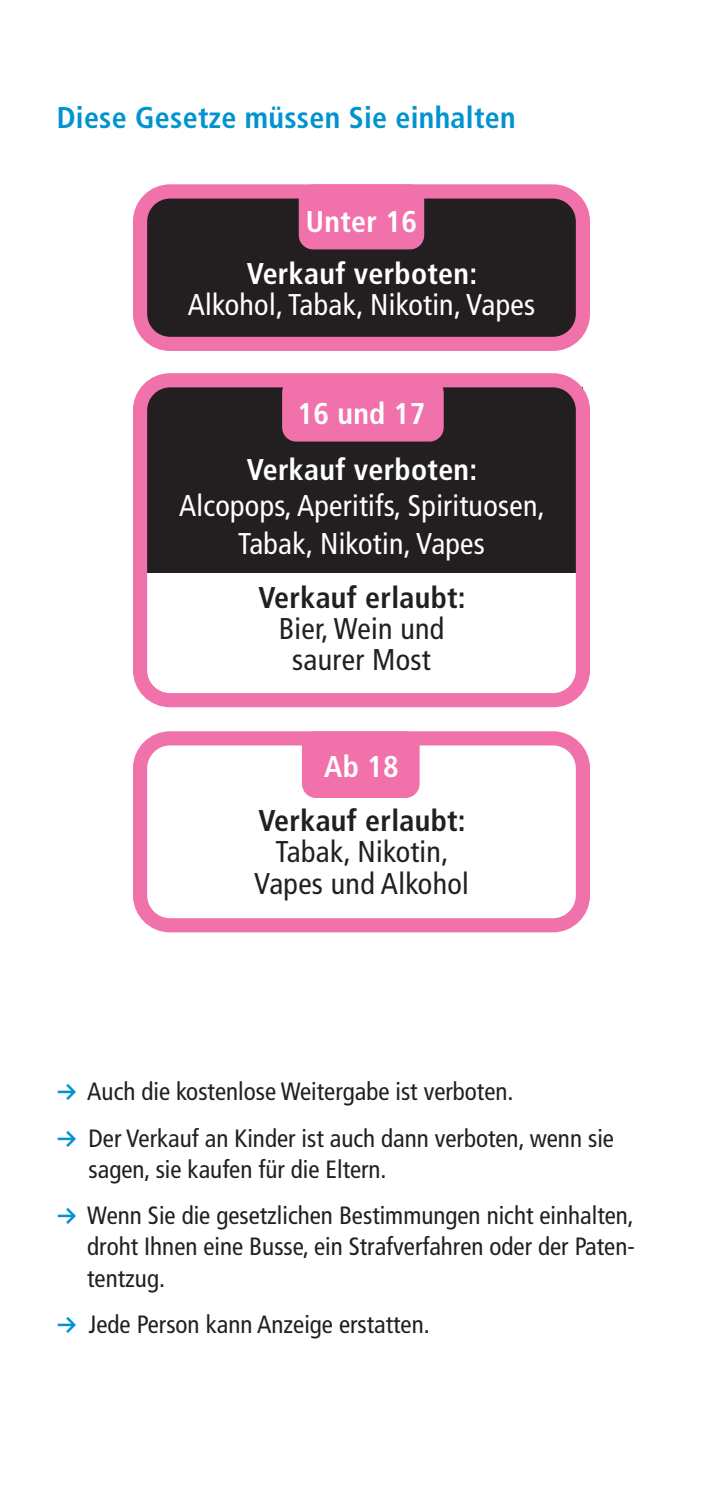
<style>
.page{position:relative;width:723px;height:1489px;background:#fff}
.page>*{position:absolute;margin:0;border:0;box-sizing:border-box;transform-origin:0 0}
.t1{font:condensed 30px/37.5px "Frutiger LT Std";letter-spacing:.01em;color:#fff;text-align:center}
.t2{font:condensed 30px/31.2px "Frutiger LT Std";letter-spacing:.01em;color:#231f20;text-align:center}
.t3{font:700 condensed 30px/51.2px "Frutiger LT Std";letter-spacing:.01em;color:#fff;text-align:center}
.t4{font:700 condensed 30px "Frutiger LT Std";letter-spacing:.01em;color:#0093d0}
.t5{font:700 condensed 30px "Frutiger LT Std";letter-spacing:.01em;color:#231f20}
.t6{font:condensed 25px/31.2px "Frutiger LT Std";color:#231f20}
.s1{font-family:"Akkurat Office";font-weight:700;font-stretch:normal;color:#0093d0}
</style>
<div class="page">
<div style="left:140px;top:191px;width:443px;height:153px;background:#231f20;border-radius:30px"></div>
<div style="left:133px;top:184px;width:457px;height:167px;border:14px solid #f171ab;border-radius:30px"></div>
<div style="left:299px;top:184px;width:125px;height:65px;background:#f171ab;border-radius:14px"></div>
<div style="left:143px;top:387px;width:440px;height:185px;background:#231f20"></div>
<div style="left:133px;top:373px;width:457px;height:334px;border:14px solid #f171ab;border-radius:30px"></div>
<div style="left:282px;top:378px;width:162px;height:63px;background:#f171ab;border-radius:14px"></div>
<div style="left:133px;top:731px;width:457px;height:201px;border:14px solid #f171ab;border-radius:30px"></div>
<div style="left:302px;top:731px;width:118px;height:67px;background:#f171ab;border-radius:14px"></div>
<p class="t4" style="left:57px;top:100px;width:461px">Diese Gesetze müssen Sie einhalten</p>
<p class="t3" style="left:247px;top:196px;width:232px">Unter 16<br>Verkauf verboten:</p>
<p class="t1" style="left:188px;top:286px;width:349px">Alkohol, Tabak, Nikotin, Vapes</p>
<p class="t3" style="left:247px;top:385px;width:232px;line-height:56.2px">16 und 17<br>Verkauf verboten:</p>
<p class="t1" style="left:179px;top:487px;width:368px">Alcopops, Aperitifs, Spirituosen,<br>Tabak, Nikotin, Vapes</p>
<p class="t5" style="left:258px;top:579px;width:209px">Verkauf erlaubt:</p>
<p class="t2" style="left:279px;top:613px;width:167px">Bier, Wein und saurer Most</p>
<p class="t3" style="left:324px;top:741px;width:76px">Ab 18</p>
<p class="t5" style="left:258px;top:802px;width:209px">Verkauf erlaubt:</p>
<p class="t2" style="left:254px;top:836px;width:216px">Tabak, Nikotin,<br>Vapes und Alkohol</p>
<p class="t6" style="left:57px;top:1076px;width:458px"><span class="s1">→</span> Auch die kostenlose Weitergabe ist verboten.</p>
<p class="t6" style="left:89px;top:1122px;width:527px;text-indent:-32px"><span class="s1">→</span> Der Verkauf an Kinder ist auch dann verboten, wenn sie sagen, sie kaufen für die Eltern.</p>
<p class="t6" style="left:87px;top:1199px;width:549px;text-align:justify;text-indent:-31px"><span class="s1">→</span> Wenn Sie die gesetzlichen Bestimmungen nicht einhalten, droht Ihnen eine Busse, ein Strafverfahren oder der Paten&shy;tentzug.</p>
<p class="t6" style="left:57px;top:1308px;width:374px"><span class="s1">→</span> Jede Person kann Anzeige erstatten.</p>
</div>
